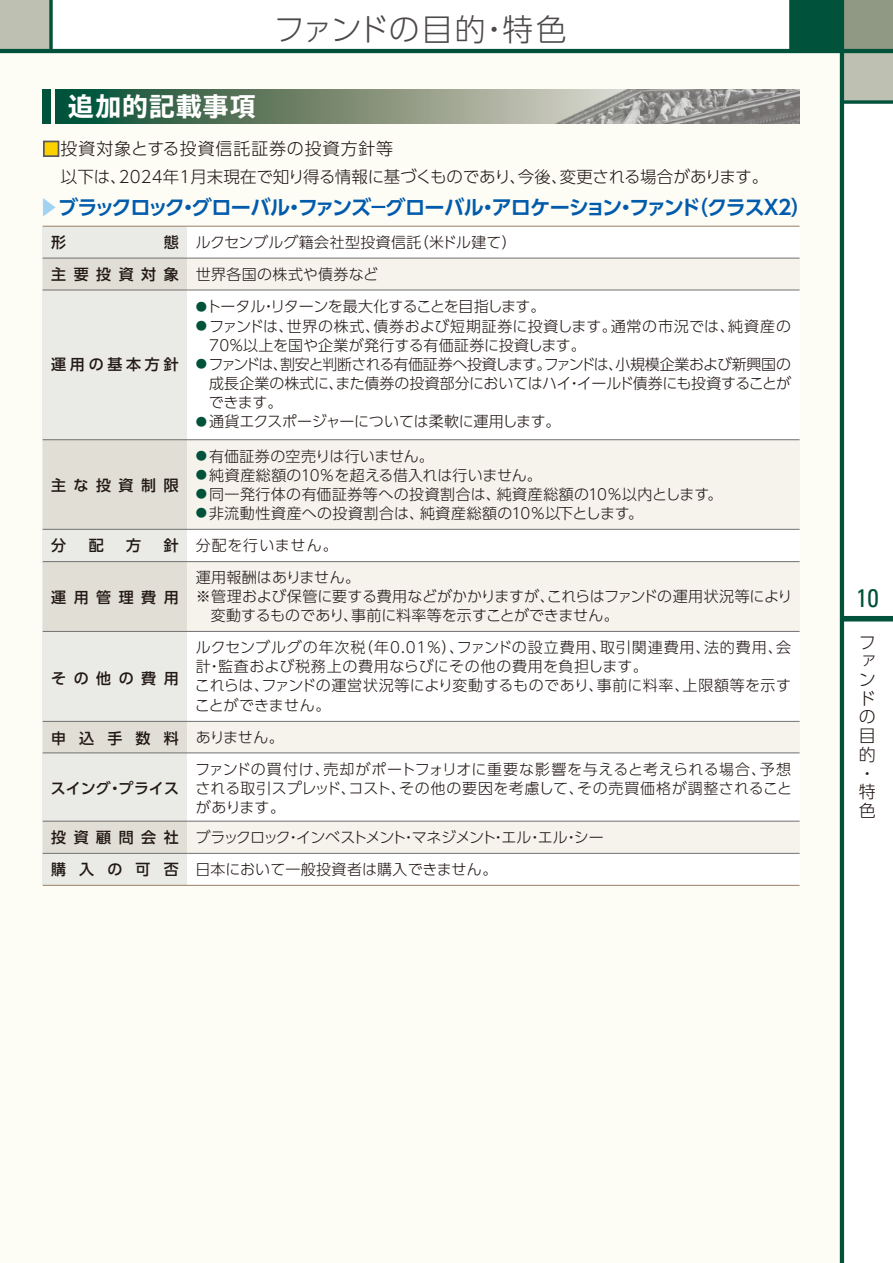
<style>
.page{position:relative;width:893px;height:1263px;background:#fff}
.page>*{position:absolute;margin:0;border:0;box-sizing:border-box;transform-origin:0 0}
.t1{font:300 30.9px "UD Shin Go Pro";letter-spacing:.005em;color:#4c4948}
.t2{font:700 expanded 25.5px "TBUD Go Std";letter-spacing:.06em;color:#fff}
.t3{font:condensed 25.5px "Univers";color:#00523a}
.t4{font:700 20.25px "UD Shin Go Pro De";letter-spacing:-.065em;color:#005bac}
.t5{font:300 16.95px/18.8px "UD Shin Go Pro";letter-spacing:.045em;color:#221815}
.t6{font:300 16.5px "UD Shin Go Pro";letter-spacing:-.01em;color:#221815}
.t7{font:300 15px/19.2px "UD Shin Go Pro";letter-spacing:.005em;color:#221815;text-align:justify}
.t8{font:300 15px/19.2px "UD Shin Go Pro";letter-spacing:.035em;color:#221815}
.t9{font:300 15px/32px "UD Shin Go Pro";letter-spacing:.025em;color:#221815}
.t10{font:300 15px "UD Shin Go Pro";letter-spacing:-.07em;color:#221815}
.t11{font:300 15px "UD Shin Go Pro";letter-spacing:-.025em;color:#221815}
.t12{font:300 15px "UD Shin Go Pro";letter-spacing:-.015em;color:#221815}
.t13{font:500 15px "UD Shin Go Pro";letter-spacing:.495em;color:#221815}
.t14{font:300 15px "UD Shin Go Pro";letter-spacing:.045em;color:#221815}
.t15{font:500 15px "UD Shin Go Pro";letter-spacing:.005em;color:#221815}
.t16{font:500 15px "UD Shin Go Pro";letter-spacing:.25em;color:#221815}
.s1{color:#fdd000}
.s2{color:#a0d2f2}
.s3{font-weight:500}
.s4{font-size:11.25px;color:#00523a}
</style>
<div class="page">
<div style="left:0;top:0;width:51px;height:51px;background:#bec0b2"></div>
<svg style="left:49px;top:0;width:4px;height:49px"></svg>
<div style="left:842px;top:0;width:51px;height:51px;background:#909983"></div>
<div style="left:842px;top:51px;width:51px;height:51px;background:#bec0b2"></div>
<div style="left:791px;top:0;width:51px;height:51px;background:#00523a"></div>
<div style="left:0;top:51px;width:842px;height:1212px;background:#fdfcf5"></div>
<div style="left:842px;top:616px;width:51px;height:5px;background:#00523a"></div>
<hr style="left:840px;top:0;width:4px;height:1263px;background:#00523a">
<hr style="left:0;top:49px;width:893px;height:4px;background:#00523a">
<svg style="left:844px;top:100px;width:49px;height:4px"></svg>
<svg style="left:789px;top:0;width:2px;height:49px"></svg>
<img style="left:43px;top:89px;width:756px;height:34px">
<div style="left:43px;top:226px;width:144px;height:659px;background:#eaeae6"></div>
<div style="left:187px;top:226px;width:613px;height:659px;background:#fff"></div>
<div style="left:43px;top:258px;width:757px;height:32px;background:linear-gradient(to right,#e8e5dd,#fcf9f4)"></div>
<div style="left:43px;top:439px;width:757px;height:90px;background:linear-gradient(to right,#e8e5dd,#fcf9f4)"></div>
<hr style="left:43px;top:226px;width:757px;height:1px;background:#9d8771">
<hr style="left:43px;top:258px;width:757px;height:1px;background:#727171">
<hr style="left:43px;top:290px;width:757px;height:1px;background:#727171">
<hr style="left:43px;top:439px;width:757px;height:1px;background:#727171">
<hr style="left:43px;top:529px;width:757px;height:1px;background:#727171">
<hr style="left:43px;top:561px;width:757px;height:1px;background:#727171">
<div style="left:43px;top:141px;width:16px;height:16px;border:2px solid #595757"></div>
<div style="left:43px;top:562px;width:757px;height:69px;background:linear-gradient(to right,#e8e5dd,#fcf9f4)"></div>
<div style="left:43px;top:721px;width:757px;height:32px;background:linear-gradient(to right,#e8e5dd,#fcf9f4)"></div>
<hr style="left:43px;top:631px;width:757px;height:1px;background:#727171">
<hr style="left:43px;top:721px;width:757px;height:1px;background:#727171">
<hr style="left:43px;top:753px;width:757px;height:1px;background:#727171">
<div style="left:43px;top:821px;width:757px;height:32px;background:linear-gradient(to right,#e8e5dd,#fcf9f4)"></div>
<hr style="left:43px;top:853px;width:757px;height:1px;background:#727171">
<hr style="left:43px;top:821px;width:757px;height:1px;background:#727171">
<hr style="left:43px;top:885px;width:757px;height:1px;background:#9d8771">
<h1 class="t1" style="left:274px;top:4px;width:295px">ファンドの目的・特色</h1>
<h2 class="t2" style="left:68px;top:92px;width:189px">追加的記載事項</h2>
<p class="t5" style="left:43px;top:139px;width:352px"><span class="s1">■</span>投資対象とする投資信託証券の投資方針等</p>
<p class="t6" style="left:61px;top:164px;width:709px">以下は、2024年1月末現在で知り得る情報に基づくものであり、今後、変更される場合があります。</p>
<h3 class="t4" style="left:38px;top:191px;width:774px"><span class="s2">▶</span>ブラックロック・グローバル・ファンズ－グローバル・アロケーション・ファンド（クラスＸ2）</h3>
<p class="t9" style="left:51px;top:226px;width:467px;text-indent:113px"><span class="s3">態</span> ルクセンブルグ籍会社型投資信託（米ドル建て）<span class="s3">主要投資対象</span> 世界各国の株式や債券など</p>
<p class="t13" style="left:51px;top:230px;width:16px">形</p>
<p class="t16" style="left:51px;top:352px;width:129px">運用の基本方針</p>
<p class="t13" style="left:51px;top:473px;width:129px">主な投資制限</p>
<p class="t11" style="left:196px;top:294px;width:351px"><span class="s4">●</span>トータル・リターンを最大化することを目指します。</p>
<p class="t7" style="left:209px;top:316px;width:583px;text-indent:-13px"><span class="s4">●</span> ファンドは、世界の株式、債券および短期証券に投資します。通常の市況では、純資産の<br>70％以上を国や企業が発行する有価証券に投資します。</p>
<p class="t7" style="left:209px;top:354px;width:584px;text-indent:-13px"><span class="s4">●</span> ファンドは、割安と判断される有価証券へ投資します。ファンドは、小規模企業および新興国の成長企業の株式に、また債券の投資部分においてはハイ・イールド債券にも投資することができます。</p>
<p class="t12" style="left:196px;top:409px;width:366px"><span class="s4">●</span> 通貨エクスポージャーについては柔軟に運用します。</p>
<p class="t7" style="left:196px;top:446px;width:240px"><span class="s4">●</span> 有価証券の空売りは行いません。</p>
<p class="t7" style="left:196px;top:465px;width:347px"><span class="s4">●</span> 純資産総額の10％を超える借入れは行いません。</p>
<p class="t9" style="left:196px;top:478px;width:528px"><span class="s4">●</span> 同一発行体の有価証券等への投資割合は、純資産総額の10％以内とします。</p>
<p class="t9" style="left:196px;top:497px;width:449px"><span class="s4">●</span> 非流動性資産への投資割合は、純資産総額の10％以下とします。</p>
<p class="t13" style="left:51px;top:533px;width:16px">分</p>
<p class="t13" style="left:89px;top:533px;width:16px">配</p>
<p class="t13" style="left:126px;top:533px;width:16px">方</p>
<p class="t14" style="left:164px;top:533px;width:176px"><span class="s3">針</span> 分配を行いません。</p>
<p class="t13" style="left:51px;top:585px;width:129px">運用管理費用</p>
<p class="t7" style="left:196px;top:567px;width:166px">運用報酬はありません。</p>
<p class="t7" style="left:196px;top:586px;width:598px">※管理および保管に要する費用などがかかりますが、これらはファンドの運用状況等により</p>
<p class="t7" style="left:211px;top:605px;width:410px">変動するものであり、事前に料率等を示すことができません。</p>
<p class="t8" style="left:195px;top:637px;width:598px">ルクセンブルグの年次税（年0.01％）、ファンドの設立費用、取引関連費用、法的費用、会計・監査および税務上の費用ならびにその他の費用を負担します。<br>これらは、ファンドの運営状況等により変動するものであり、事前に料率、上限額等を示すことができません。</p>
<p class="t7" style="left:51px;top:727px;width:234px"><span class="s3">申 込 手 数 料</span> ありません。</p>
<p class="t13" style="left:51px;top:666px;width:129px">その他の費用</p>
<p class="t15" style="left:51px;top:776px;width:130px">スイング・プライス</p>
<p class="t7" style="left:195px;top:759px;width:599px">ファンドの買付け、売却がポートフォリオに重要な影響を与えると考えられる場合、予想される取引スプレッド、コスト、その他の要因を考慮して、その売買価格が調整されることがあります。</p>
<p class="t10" style="left:51px;top:825px;width:554px"><span class="s3">投資顧問会社</span> ブラックロック・インベストメント・マネジメント・エル・エル・シー</p>
<p class="t7" style="left:51px;top:859px;width:448px"><span class="s3">購 入 の 可 否</span> 日本において一般投資者は購入できません。</p>
<h2 class="t3" style="left:856px;top:582px;width:24px">10</h2>
<p class="t5" style="left:859px;top:632px;width:18px">ファンドの目的・特色</p>
</div>
